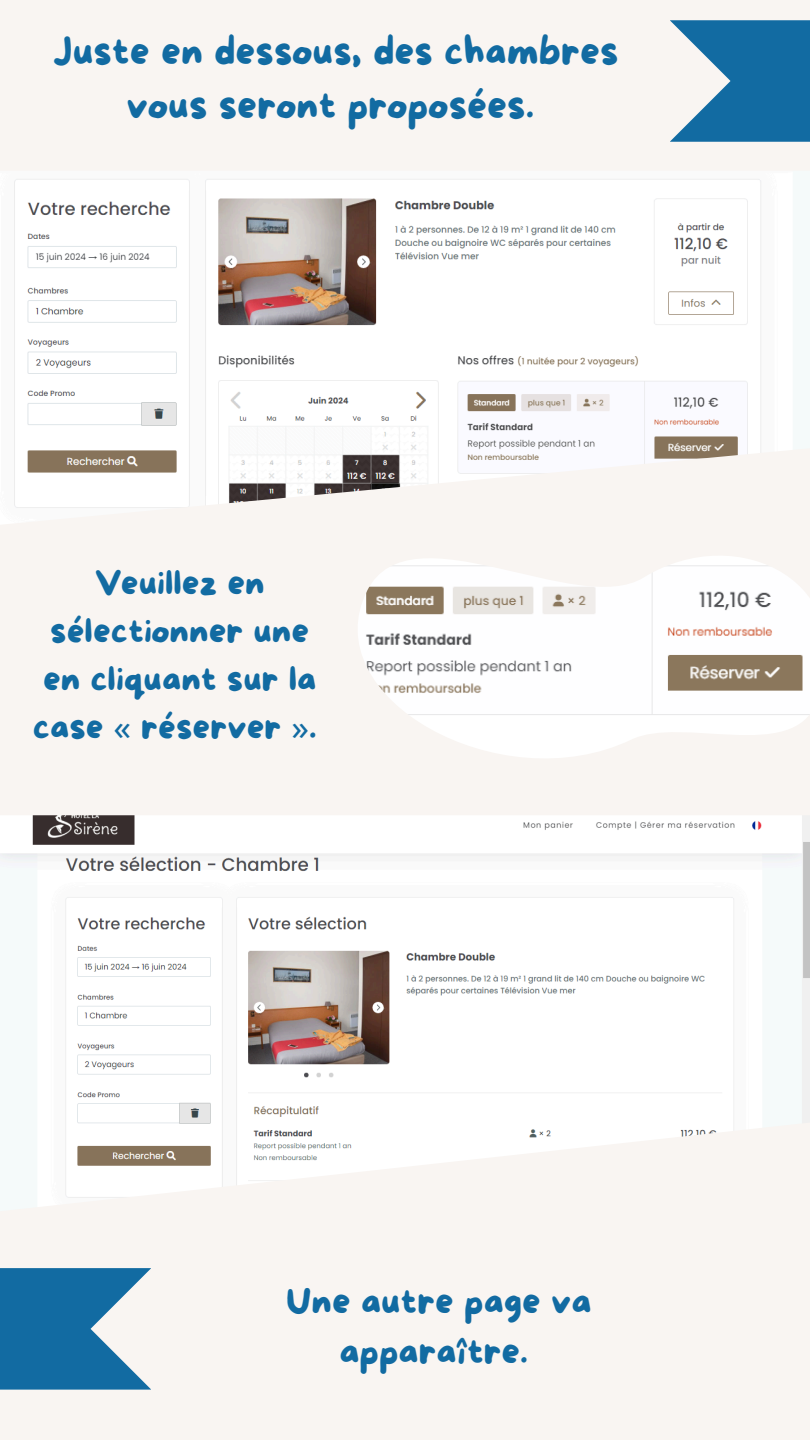
<style>
.page{position:relative;width:810px;height:1440px;background:#f9f5f2}
.page>*{position:absolute;margin:0;border:0;box-sizing:border-box;transform-origin:0 0}
.t1{font:39px/54px "More Sugar";color:#126ba2;text-align:center}
.t2{font:36.3px/50.2px "More Sugar";color:#126ba2;text-align:center}
.t3{font:34.7px/48px "More Sugar";color:#126ba2;text-align:center}
.s1{font-family:"Noto Sans"}
</style>
<div class="page">
<img style="left:0;top:172px;width:793px;height:352px">
<img style="left:358px;top:556px;width:452px;height:202px">
<img style="left:0;top:815px;width:810px;height:392px">
<svg style="left:670px;top:20px;width:140px;height:122px;fill:#126ba2"></svg>
<svg style="left:0;top:1268px;width:151px;height:122px;fill:#126ba2"></svg>
<p class="t1" style="left:53px;top:26px;width:567px">Juste en dessous, des chambres vous seront proposées.</p>
<p class="t3" style="left:33px;top:561px;width:285px">Veuillez en sélectionner une en cliquant sur la case <span class="s1">«</span> réserver <span class="s1">»</span>.</p>
<h1 class="t2" style="left:286px;top:1278px;width:307px">Une autre page va apparaître.</h1>
</div>
